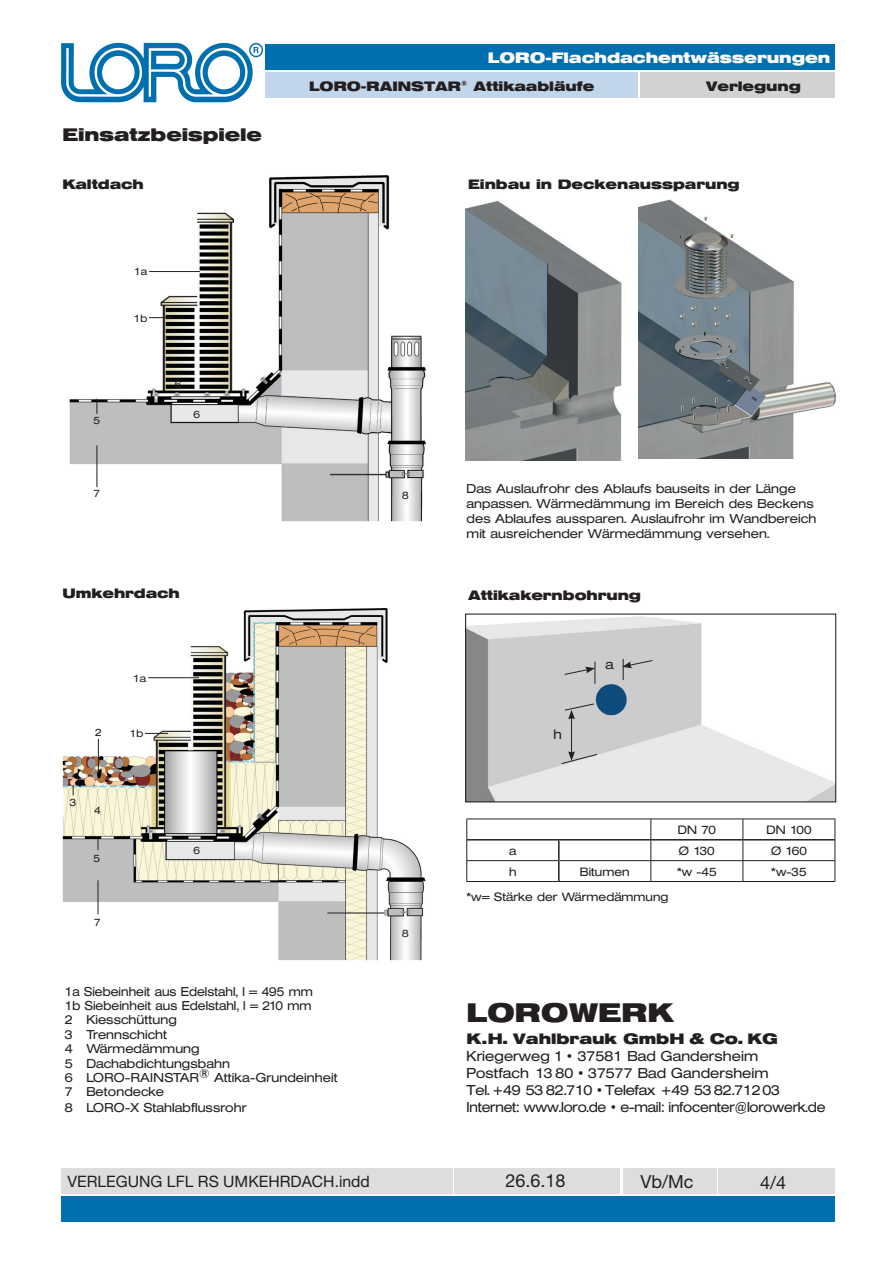
<style>
.page{position:relative;width:893px;height:1263px;background:#fff}
.page>*{position:absolute;margin:0;border:0;box-sizing:border-box;transform-origin:0 0}
.t1{font:700 26.7px "Helvetica Extended BQ";color:#231f20}
.t2{font:700 18px "Helvetica Extended BQ";color:#231f20}
.t3{font:18px "Helvetica Neue LT Std";color:#231f20}
.t4{font:15.75px "Helvetica Neue LT Std";color:#231f20}
.t5{font:700 15px "Helvetica Extended BQ";color:#fff}
.t6{font:700 15px "Helvetica Extended BQ";color:#231f20}
.t7{font:300 14.25px/17.1px "Helvetica Extended BQ";letter-spacing:-.02em;color:#231f20}
.t8{font:700 13.5px "Helvetica Extended BQ";color:#231f20}
.t9{font:300 13.5px "Helvetica Extended BQ";color:#231f20}
.t10{font:300 12.75px/14.5px "Helvetica Extended BQ";color:#231f20;scale:.95 1}
.t11{font:300 12.75px/15.3px "Helvetica Extended BQ";color:#231f20}
.t12{font:300 12px "Helvetica Extended BQ";color:#231f20}
.t13{font:300 10.5px "Helvetica Extended BQ";color:#231f20}
</style>
<div class="page">
<div style="left:61px;top:1196px;width:774px;height:26px;background:#006faf"></div>
<div style="left:61px;top:1168px;width:391px;height:25px;background:#dcdddf"></div>
<div style="left:454px;top:1168px;width:166px;height:25px;background:#dcdddf"></div>
<div style="left:623px;top:1168px;width:93px;height:25px;background:#dcdddf"></div>
<div style="left:719px;top:1168px;width:116px;height:25px;background:#dcdddf"></div>
<img style="left:61px;top:42px;width:202px;height:61px">
<div style="left:266px;top:45px;width:569px;height:25px;background:#006faf"></div>
<div style="left:641px;top:72px;width:194px;height:26px;background:#d1d2d4"></div>
<div style="left:266px;top:72px;width:372px;height:26px;background:#c1d5eb"></div>
<img style="left:62px;top:608px;width:364px;height:353px">
<hr style="left:148px;top:677px;width:51px;height:1px;background:#231f20">
<svg style="left:145px;top:733px;width:23px;height:1px"></svg>
<svg style="left:98px;top:838px;width:1px;height:12px"></svg>
<hr style="left:98px;top:880px;width:1px;height:34px;background:#231f20">
<hr style="left:98px;top:739px;width:1px;height:35px;background:#231f20">
<img style="left:69px;top:176px;width:357px;height:346px">
<hr style="left:149px;top:271px;width:51px;height:1px;background:#231f20">
<svg style="left:149px;top:317px;width:23px;height:1px"></svg>
<svg style="left:97px;top:399px;width:1px;height:15px"></svg>
<hr style="left:97px;top:445px;width:1px;height:42px;background:#231f20">
<img style="left:638px;top:200px;width:199px;height:259px">
<img style="left:465px;top:201px;width:157px;height:259px">
<img style="left:467px;top:617px;width:367px;height:183px">
<div style="left:465px;top:613px;width:371px;height:189px;border:1px solid #231f20"></div>
<svg style="left:564px;top:662px;width:32px;height:22px"></svg>
<svg style="left:622px;top:659px;width:31px;height:21px"></svg>
<hr style="left:571px;top:717px;width:1px;height:37px;background:#231f20">
<svg style="left:564px;top:703px;width:31px;height:16px"></svg>
<svg style="left:561px;top:751px;width:37px;height:13px"></svg>
<hr style="left:467px;top:819px;width:92px;height:1px;background:#231f20">
<hr style="left:559px;top:819px;width:92px;height:1px;background:#231f20">
<hr style="left:651px;top:819px;width:92px;height:1px;background:#231f20">
<hr style="left:743px;top:819px;width:92px;height:1px;background:#231f20">
<hr style="left:467px;top:860px;width:91px;height:1px;background:#231f20">
<svg style="left:466px;top:819px;width:1px;height:62px"></svg>
<hr style="left:560px;top:860px;width:91px;height:1px;background:#231f20">
<hr style="left:651px;top:860px;width:92px;height:1px;background:#231f20">
<svg style="left:651px;top:819px;width:1px;height:62px"></svg>
<hr style="left:743px;top:860px;width:92px;height:1px;background:#231f20">
<svg style="left:743px;top:819px;width:1px;height:62px"></svg>
<svg style="left:835px;top:819px;width:1px;height:62px"></svg>
<hr style="left:467px;top:881px;width:92px;height:1px;background:#231f20">
<hr style="left:559px;top:881px;width:92px;height:1px;background:#231f20">
<hr style="left:651px;top:881px;width:92px;height:1px;background:#231f20">
<hr style="left:743px;top:881px;width:92px;height:1px;background:#231f20">
<hr style="left:467px;top:839px;width:92px;height:1px;background:#231f20">
<hr style="left:559px;top:839px;width:92px;height:1px;background:#231f20">
<hr style="left:651px;top:839px;width:92px;height:1px;background:#231f20">
<hr style="left:743px;top:839px;width:92px;height:1px;background:#231f20">
<hr style="left:558px;top:840px;width:2px;height:21px;background:#231f20">
<hr style="left:558px;top:861px;width:2px;height:20px;background:#231f20">
<h2 class="t2" style="left:63px;top:124px;width:201px">Einsatzbeispiele</h2>
<p class="t8" style="left:63px;top:176px;width:83px">Kaltdach</p>
<p class="t13" style="left:93px;top:414px;width:8px">5</p>
<p class="t13" style="left:134px;top:266px;width:14px">1a</p>
<p class="t13" style="left:134px;top:312px;width:15px">1b</p>
<p class="t13" style="left:175px;top:378px;width:8px">6</p>
<p class="t13" style="left:193px;top:409px;width:8px">6</p>
<p class="t5" style="left:488px;top:49px;width:344px">LORO-Flachdachentwässerungen</p>
<p class="t8" style="left:309px;top:78px;width:287px">LORO-RAINSTAR<sup>®</sup> Attikaabläufe</p>
<p class="t8" style="left:706px;top:78px;width:97px">Verlegung</p>
<p class="t8" style="left:468px;top:177px;width:273px">Einbau in Deckenaussparung</p>
<p class="t13" style="left:93px;top:487px;width:8px">7</p>
<p class="t13" style="left:402px;top:490px;width:8px">8</p>
<p class="t11" style="left:467px;top:481px;width:351px">Das Auslaufrohr des Ablaufs bauseits in der Länge anpassen. Wärmedämmung im Bereich des Beckens des Ablaufes aussparen. Auslaufrohr im Wandbereich mit ausreichender Wärmedämmung versehen.</p>
<p class="t8" style="left:63px;top:585px;width:119px">Umkehrdach</p>
<p class="t13" style="left:133px;top:672px;width:14px">1a</p>
<p class="t13" style="left:95px;top:726px;width:8px">2</p>
<p class="t13" style="left:130px;top:728px;width:15px">1b</p>
<p class="t13" style="left:70px;top:796px;width:8px">3</p>
<p class="t13" style="left:94px;top:805px;width:8px">4</p>
<p class="t13" style="left:93px;top:853px;width:8px">5</p>
<p class="t13" style="left:94px;top:917px;width:8px">7</p>
<p class="t13" style="left:193px;top:844px;width:8px">6</p>
<p class="t10" style="left:65px;top:984px;width:289px">1a Siebeinheit aus Edelstahl, l = 495 mm<br>1b Siebeinheit aus Edelstahl, l = 210 mm<br>2 Kiesschüttung<br>3 Trennschicht<br>4 Wärmedämmung<br>5 Dachabdichtungsbahn<br>6 LORO-RAINSTAR® Attika-Grundeinheit<br>7 Betondecke<br>8 LORO-X Stahlabflussrohr</p>
<p class="t13" style="left:402px;top:927px;width:8px">8</p>
<p class="t8" style="left:468px;top:587px;width:174px">Attikakernbohrung</p>
<p class="t9" style="left:553px;top:726px;width:10px">h</p>
<p class="t9" style="left:606px;top:657px;width:10px">a</p>
<p class="t12" style="left:678px;top:823px;width:40px">DN 70</p>
<p class="t12" style="left:766px;top:823px;width:47px">DN 100</p>
<p class="t12" style="left:509px;top:844px;width:9px">a</p>
<p class="t12" style="left:679px;top:844px;width:37px">Ø 130</p>
<p class="t12" style="left:771px;top:844px;width:37px">Ø 160</p>
<p class="t12" style="left:509px;top:864px;width:9px">h</p>
<p class="t12" style="left:580px;top:864px;width:51px">Bitumen</p>
<p class="t12" style="left:677px;top:864px;width:41px">*w -45</p>
<p class="t12" style="left:771px;top:864px;width:37px">*w-35</p>
<p class="t12" style="left:467px;top:890px;width:204px">*w= Stärke der Wärmedämmung</p>
<h1 class="t1" style="left:467px;top:997px;width:208px">LOROWERK</h1>
<p class="t6" style="left:467px;top:1030px;width:313px">K.H. Vahlbrauk GmbH &amp; Co. KG</p>
<p class="t7" style="left:467px;top:1047px;width:360px">Kriegerweg 1 • 37581 Bad Gandersheim<br>Postfach 13 80 • 37577 Bad Gandersheim<br>Tel. +49 53 82.710 • Telefax +49 53 82.71203<br>Internet: www.loro.de • e-mail: infocenter@lorowerk.de</p>
<p class="t4" style="left:67px;top:1172px;width:304px">VERLEGUNG LFL RS UMKEHRDACH.indd</p>
<h2 class="t3" style="left:505px;top:1170px;width:62px">26.6.18</h2>
<h2 class="t3" style="left:640px;top:1170px;width:55px">Vb/Mc</h2>
<h2 class="t3" style="left:760px;top:1172px;width:28px">4/4</h2>
</div>
